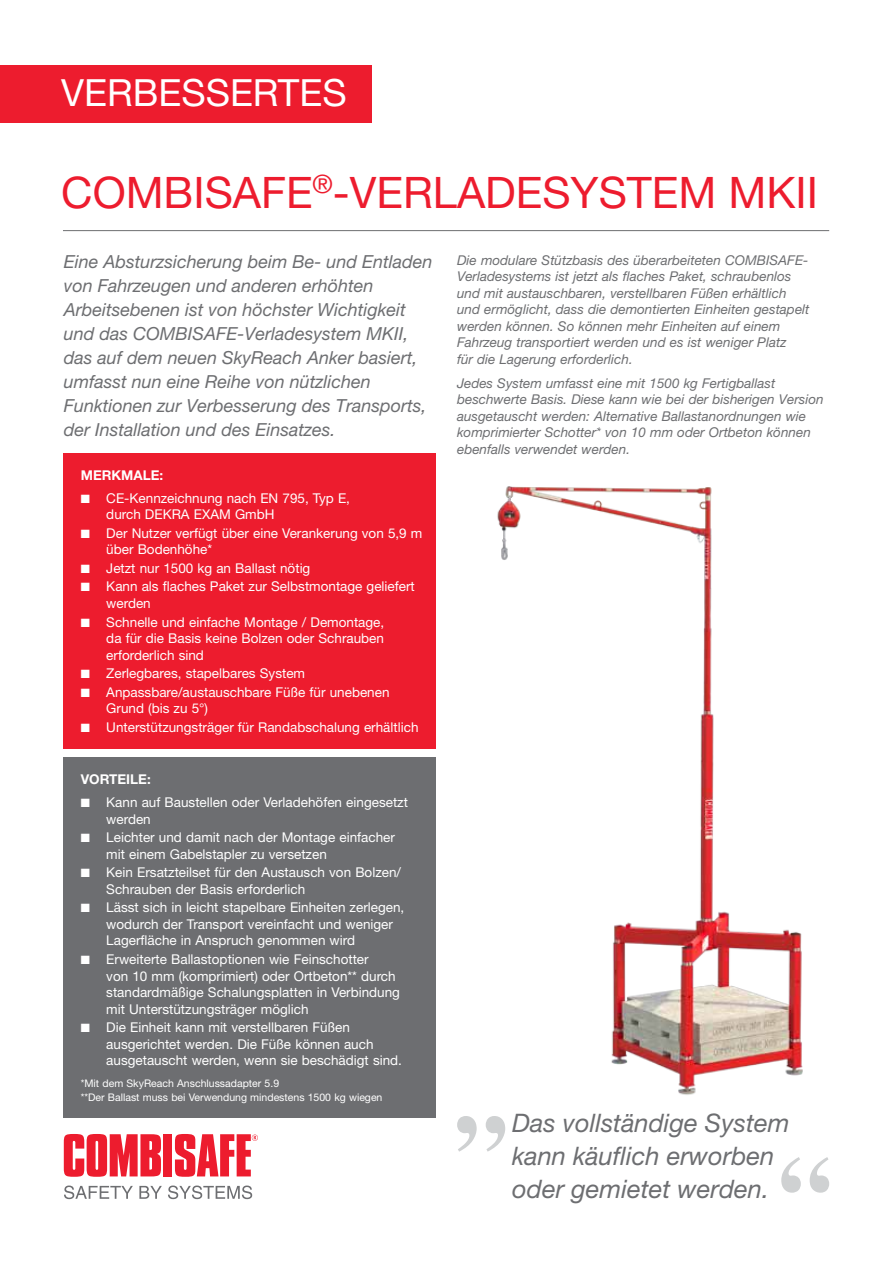
<style>
.page{position:relative;width:893px;height:1263px;background:#fff}
.page>*{position:absolute;margin:0;border:0;box-sizing:border-box;transform-origin:0 0}
.t1{font:43.5px "Helvetica Neue LT Pro";color:#ed1c2e}
.t2{font:37.5px "Helvetica Neue LT Pro";color:#fff}
.t3{font:italic 25.5px/33px "Helvetica Neue LT Pro";color:#6d6e71}
.t4{font:italic 18px/24px "Helvetica Neue LT Pro";color:#6d6e71}
.t5{font:13.5px/16.5px "Helvetica Neue LT Pro";color:#fff}
.t6{font:italic 13.5px/16.5px "Helvetica Neue LT Pro";color:#6d6e71}
.t7{font:700 13.5px "Helvetica Neue LT Pro";color:#fff}
.t8{font:10.5px/13.5px "Helvetica Neue LT Pro";color:#fff}
</style>
<div class="page">
<img style="left:497px;top:486px;width:306px;height:609px">
<hr style="left:63px;top:230px;width:766px;height:1px;background:#6d6e71">
<div style="left:0;top:65px;width:372px;height:58px;background:#ed1c2e"></div>
<svg style="left:64px;top:1134px;width:97px;height:43px"></svg>
<div style="left:164px;top:1134px;width:8px;height:42px;background:#ed1c2e"></div>
<svg style="left:175px;top:1134px;width:83px;height:43px"></svg>
<svg style="left:64px;top:1185px;width:69px;height:14px"></svg>
<svg style="left:139px;top:1186px;width:23px;height:13px"></svg>
<svg style="left:168px;top:1185px;width:84px;height:14px"></svg>
<svg style="left:457px;top:1116px;width:48px;height:35px"></svg>
<svg style="left:781px;top:1157px;width:48px;height:36px"></svg>
<div style="left:64px;top:453px;width:372px;height:296px;background:#ed1c2e"></div>
<div style="left:64px;top:757px;width:372px;height:361px;background:#6d6e71"></div>
<h2 class="t2" style="left:61px;top:69px;width:287px">VERBESSERTES</h2>
<h1 class="t1" style="left:61px;top:165px;width:758px">COMBISAFE<sup>®</sup>-VERLADESYSTEM MKII</h1>
<p class="t4" style="left:64px;top:249px;width:370px">Eine Absturzsicherung beim Be- und Entladen von Fahrzeugen und anderen erhöhten Arbeitsebenen ist von höchster Wichtigkeit und das COMBISAFE-Verladesystem MKII, das auf dem neuen SkyReach Anker basiert, umfasst nun eine Reihe von nützlichen Funktionen zur Verbesserung des Transports, der Installation und des Einsatzes.</p>
<p class="t6" style="left:457px;top:251px;width:354px">Die modulare Stützbasis des überarbeiteten COMBISAFE-Verladesystems ist jetzt als flaches Paket, schraubenlos und mit austauschbaren, verstellbaren Füßen erhältlich und ermöglicht, dass die demontierten Einheiten gestapelt werden können. So können mehr Einheiten auf einem Fahrzeug transportiert werden und es ist weniger Platz<br>für die Lagerung erforderlich.</p>
<p class="t6" style="left:457px;top:374px;width:368px">Jedes System umfasst eine mit 1500 kg Fertigballast beschwerte Basis. Diese kann wie bei der bisherigen Version ausgetauscht werden: Alternative Ballastanordnungen wie komprimierter Schotter* von 10 mm oder Ortbeton können ebenfalls verwendet werden.</p>
<p class="t7" style="left:81px;top:466px;width:84px">MERKMALE:</p>
<p class="t5" style="left:106px;top:489px;width:245px;text-indent:-26px">■ CE-Kennzeichnung nach EN 795, Typ E, durch DEKRA EXAM GmbH</p>
<p class="t5" style="left:106px;top:524px;width:318px;text-indent:-26px">■ Der Nutzer verfügt über eine Verankerung von 5,9 m über Bodenhöhe*</p>
<p class="t5" style="left:81px;top:559px;width:231px">■ Jetzt nur 1500 kg an Ballast nötig</p>
<p class="t5" style="left:106px;top:578px;width:310px;text-indent:-26px">■ Kann als flaches Paket zur Selbstmontage geliefert werden</p>
<p class="t5" style="left:106px;top:613px;width:279px;text-align:justify;text-indent:-26px">■ Schnelle und einfache Montage / Demontage, da für die Basis keine Bolzen oder Schrauben erforderlich sind</p>
<p class="t5" style="left:81px;top:665px;width:226px">■ Zerlegbares, stapelbares System</p>
<p class="t5" style="left:106px;top:683px;width:285px;text-indent:-26px">■ Anpassbare/austauschbare Füße für unebenen<br>Grund (bis zu 5°)</p>
<p class="t5" style="left:81px;top:719px;width:339px">■ Unterstützungsträger für Randabschalung erhältlich</p>
<p class="t7" style="left:81px;top:771px;width:71px">VORTEILE:</p>
<p class="t5" style="left:106px;top:794px;width:303px;text-indent:-26px">■ Kann auf Baustellen oder Verladehöfen eingesetzt werden</p>
<p class="t5" style="left:106px;top:829px;width:290px;text-indent:-26px">■ Leichter und damit nach der Montage einfacher mit einem Gabelstapler zu versetzen</p>
<p class="t5" style="left:106px;top:864px;width:296px;text-indent:-26px">■ Kein Ersatzteilset für den Austausch von Bolzen/<br>Schrauben der Basis erforderlich</p>
<p class="t5" style="left:106px;top:899px;width:300px;text-indent:-26px">■ Lässt sich in leicht stapelbare Einheiten zerlegen, wodurch der Transport vereinfacht und weniger<br>Lagerfläche in Anspruch genommen wird</p>
<p class="t5" style="left:106px;top:951px;width:295px;text-indent:-26px">■ Erweiterte Ballastoptionen wie Feinschotter<br>von 10 mm (komprimiert) oder Ortbeton** durch standardmäßige Schalungsplatten in Verbindung mit Unterstützungsträger möglich</p>
<p class="t5" style="left:106px;top:1019px;width:297px;text-indent:-26px">■ Die Einheit kann mit verstellbaren Füßen ausgerichtet werden. Die Füße können auch ausgetauscht werden, wenn sie beschädigt sind.</p>
<p class="t8" style="left:81px;top:1076px;width:303px">*Mit dem SkyReach Anschlussadapter 5.9<br>**Der Ballast muss bei Verwendung mindestens 1500 kg wiegen</p>
<h3 class="t3" style="left:512px;top:1106px;width:279px">Das vollständige System kann käuflich erworben oder gemietet werden.</h3>
</div>
